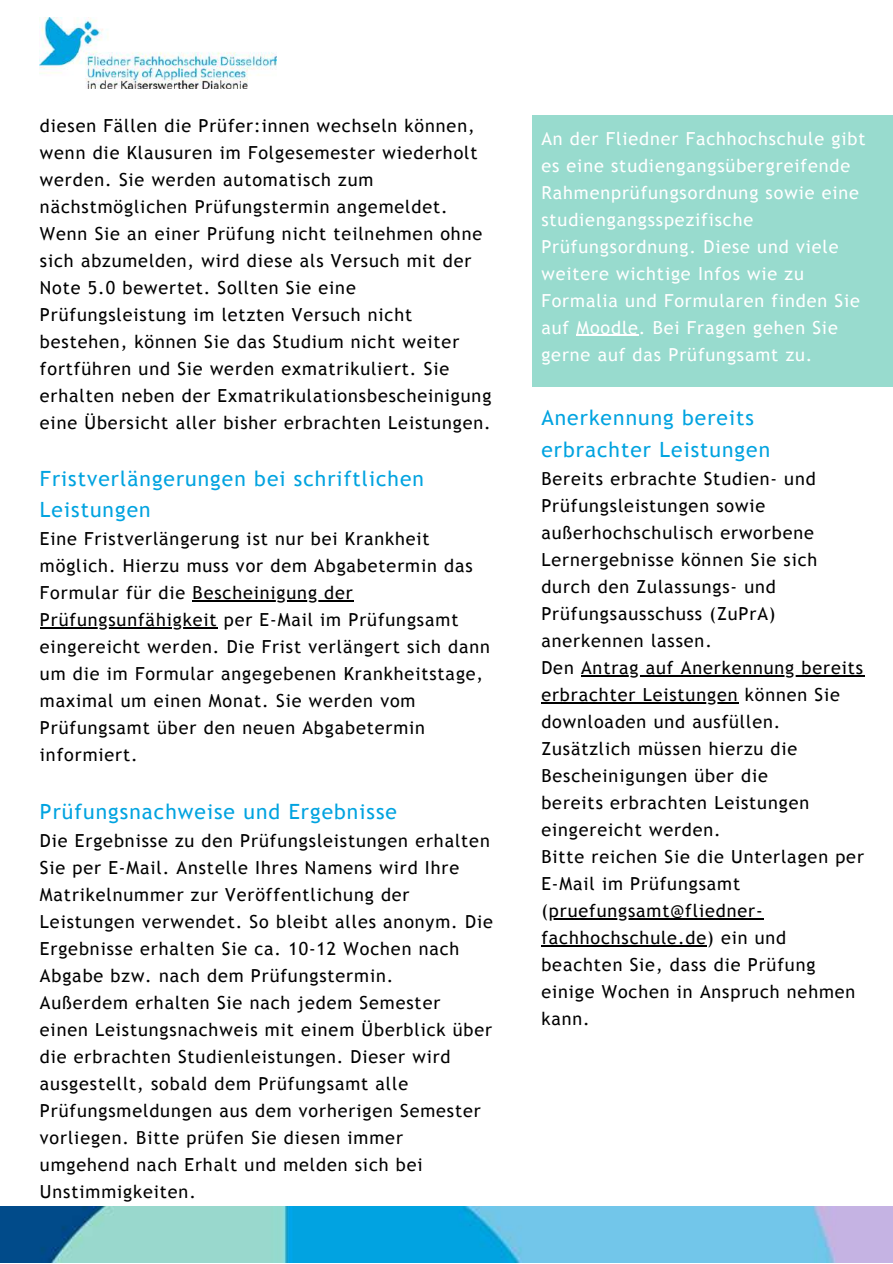
<style>
.page{position:relative;width:893px;height:1264px;background:#fff}
.page>*{position:absolute;margin:0;border:0;box-sizing:border-box;transform-origin:0 0}
.t1{font:21px/31.5px "Trebuchet MS";letter-spacing:.05em;color:#00a3e0}
.t2{font:18px/27px "Trebuchet MS";letter-spacing:.05em;color:#000}
.t3{font:18px/27px "Trebuchet MS";letter-spacing:.05em;color:#fff}
</style>
<div class="page">
<img style="left:40px;top:18px;width:236px;height:71px">
<hr style="left:192px;top:600px;width:162px;height:1px;background:#000">
<hr style="left:40px;top:627px;width:177px;height:1px;background:#000">
<hr style="left:581px;top:675px;width:283px;height:1px;background:#000">
<hr style="left:541px;top:702px;width:197px;height:1px;background:#000">
<hr style="left:549px;top:918px;width:214px;height:1px;background:#000">
<hr style="left:541px;top:945px;width:166px;height:1px;background:#000">
<div style="left:532px;top:116px;width:360px;height:270px;background:#98dbce"></div>
<hr style="left:576px;top:334px;width:63px;height:2px;background:#fff">
<img style="left:0;top:1206px;width:892px;height:56px">
<p class="t2" style="left:40px;top:112px;width:453px">diesen Fällen die Prüfer:innen wechseln können, wenn die Klausuren im Folgesemester wiederholt werden. Sie werden automatisch zum nächstmöglichen Prüfungstermin angemeldet.<br>Wenn Sie an einer Prüfung nicht teilnehmen ohne sich abzumelden, wird diese als Versuch mit der Note 5.0 bewertet. Sollten Sie eine Prüfungsleistung im letzten Versuch nicht bestehen, können Sie das Studium nicht weiter fortführen und Sie werden exmatrikuliert. Sie erhalten neben der Exmatrikulationsbescheinigung eine Übersicht aller bisher erbrachten Leistungen.</p>
<p class="t1" style="left:40px;top:462px;width:385px">Fristverlängerungen bei schriftlichen<br>Leistungen</p>
<p class="t2" style="left:40px;top:525px;width:451px">Eine Fristverlängerung ist nur bei Krankheit möglich. Hierzu muss vor dem Abgabetermin das Formular für die Bescheinigung der Prüfungsunfähigkeit per E-Mail im Prüfungsamt eingereicht werden. Die Frist verlängert sich dann um die im Formular angegebenen Krankheitstage, maximal um einen Monat. Sie werden vom Prüfungsamt über den neuen Abgabetermin informiert.</p>
<p class="t1" style="left:40px;top:795px;width:358px">Prüfungsnachweise und Ergebnisse</p>
<p class="t2" style="left:40px;top:827px;width:454px">Die Ergebnisse zu den Prüfungsleistungen erhalten Sie per E-Mail. Anstelle Ihres Namens wird Ihre Matrikelnummer zur Veröffentlichung der Leistungen verwendet. So bleibt alles anonym. Die Ergebnisse erhalten Sie ca. 10-12 Wochen nach Abgabe bzw. nach dem Prüfungstermin.<br>Außerdem erhalten Sie nach jedem Semester einen Leistungsnachweis mit einem Überblick über die erbrachten Studienleistungen. Dieser wird ausgestellt, sobald dem Prüfungsamt alle Prüfungsmeldungen aus dem vorherigen Semester vorliegen. Bitte prüfen Sie diesen immer umgehend nach Erhalt und melden sich bei Unstimmigkeiten.</p>
<p class="t3" style="left:541px;top:125px;width:325px">An der Fliedner Fachhochschule gibt es eine studiengangsübergreifende<br>Rahmenprüfungsordnung sowie eine studiengangsspezifische<br>Prüfungsordnung. Diese und viele weitere wichtige Infos wie zu<br>Formalia und Formularen finden Sie auf Moodle. Bei Fragen gehen Sie gerne auf das Prüfungsamt zu.</p>
<p class="t1" style="left:541px;top:402px;width:230px">Anerkennung bereits erbrachter Leistungen</p>
<p class="t2" style="left:541px;top:465px;width:324px">Bereits erbrachte Studien- und<br>Prüfungsleistungen sowie außerhochschulisch erworbene<br>Lernergebnisse können Sie sich durch den Zulassungs- und<br>Prüfungsausschuss (ZuPrA) anerkennen lassen.<br>Den Antrag auf Anerkennung bereits erbrachter Leistungen können Sie downloaden und ausfüllen.<br>Zusätzlich müssen hierzu die<br>Bescheinigungen über die<br>bereits erbrachten Leistungen eingereicht werden.<br>Bitte reichen Sie die Unterlagen per<br>E-Mail im Prüfungsamt (pruefungsamt@fliedner&shy;fachhochschule.de) ein und beachten Sie, dass die Prüfung einige Wochen in Anspruch nehmen kann.</p>
</div>
